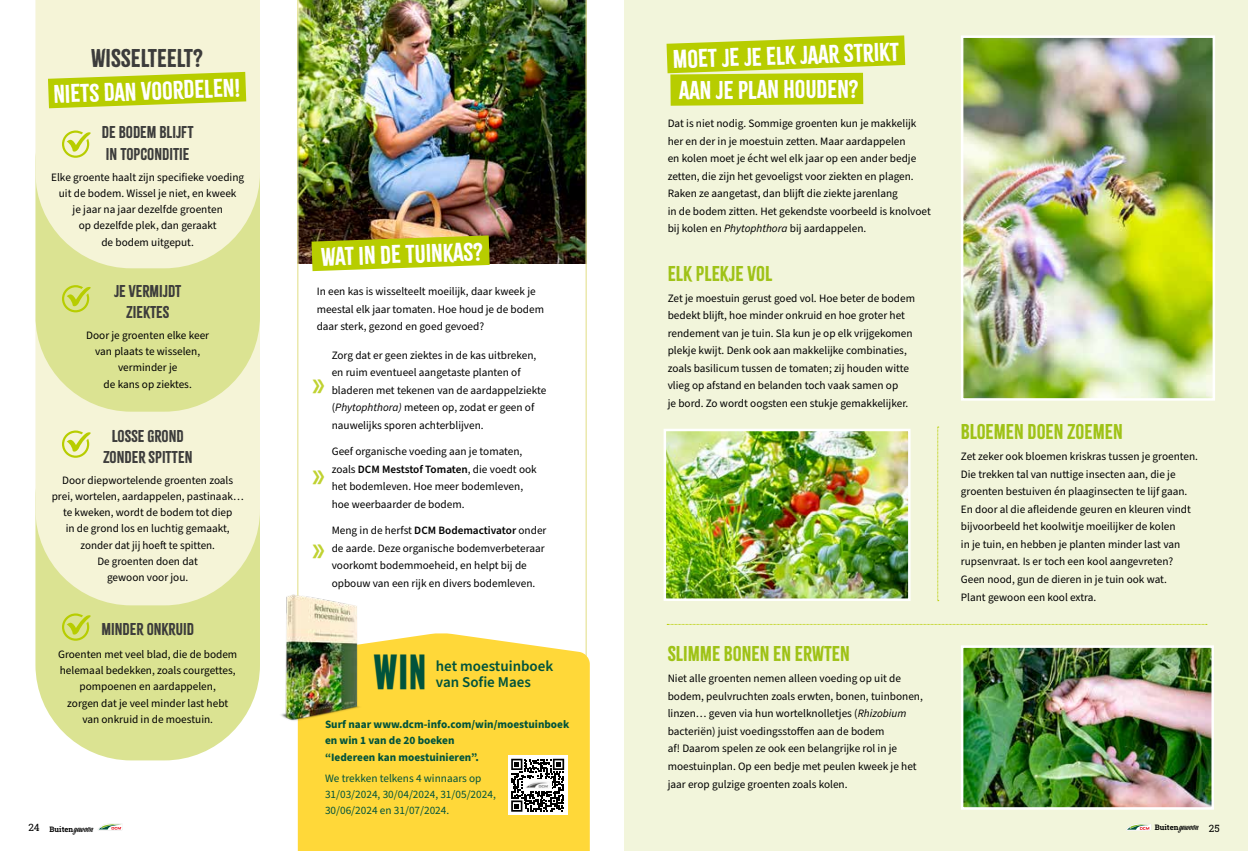
<style>
.page{position:relative;width:1248px;height:851px;background:#fff}
.page>*{position:absolute;margin:0;border:0;box-sizing:border-box;transform-origin:0 0}
.t1{font:45.12px "Balboa Plus Fill";color:#00533c}
.t2{font:22.5px "Citrus Gothic Rough";color:#fff}
.t3{font:22.5px "Citrus Gothic Rough";color:#3c3c3b}
.t4{font:22.5px "Citrus Gothic Rough";color:#c0d232}
.t5{font:18.75px "Citrus Gothic Rough";color:#9fc217}
.t6{font:15px/21.2px "Citrus Gothic Rough";color:#3c3c3b;text-align:center}
.t7{font:600 15px/16.2px "Source Sans Pro";color:#00533c}
.t8{font:11.25px/17.5px "Source Sans Pro";color:#000}
.t9{font:700 11.25px/16.2px "Source Sans Pro";color:#00533c}
.t10{font:11.25px/16.2px "Source Sans Pro";color:#00533c}
.t11{font:700 7.5px "Roboto Slab";color:#000}
.s1{font-style:italic}
.s2{font-weight:600}
.s3{font-weight:400;font-size:10px}
.s4{font-family:"Viktor Script";font-weight:400;font-size:8.38px}
</style>
<div class="page">
<div style="left:35px;top:401px;width:225px;height:359px;background:#dbe392;border-radius:96px"></div>
<img style="left:297px;top:0;width:290px;height:633px">
<div style="left:298px;top:633px;width:291px;height:217px;background:#ffd839"></div>
<div style="left:624px;top:0;width:623px;height:850px;background:#f2f5db"></div>
<img style="left:963px;top:38px;width:248px;height:359px">
<div style="left:960px;top:35px;width:254px;height:365px;border:2px solid #fff"></div>
<div style="left:35px;top:230px;width:225px;height:375px;background:#f5f4d7;border-radius:96px"></div>
<div style="left:35px;top:66px;width:225px;height:345px;background:#dbe392;border-radius:96px"></div>
<svg style="left:35px;top:0;width:225px;height:268px;background:#f3f2d1"></svg>
<svg style="left:48px;top:72px;width:198px;height:36px;background:#c2d427"></svg>
<svg style="left:62px;top:130px;width:29px;height:28px"></svg>
<svg style="left:62px;top:285px;width:29px;height:27px"></svg>
<svg style="left:62px;top:430px;width:29px;height:27px"></svg>
<svg style="left:62px;top:613px;width:29px;height:27px"></svg>
<img style="left:666px;top:431px;width:241px;height:167px">
<div style="left:663px;top:428px;width:247px;height:173px;border:2px solid #fff"></div>
<img style="left:963px;top:648px;width:247px;height:158px">
<div style="left:960px;top:645px;width:253px;height:164px;border:2px solid #fff"></div>
<svg style="left:667px;top:624px;width:539px;height:1px"></svg>
<svg style="left:937px;top:426px;width:1px;height:175px"></svg>
<svg style="left:666px;top:35px;width:239px;height:71px"></svg>
<img style="left:281px;top:588px;width:84px;height:138px">
<div style="left:508px;top:755px;width:59px;height:59px;background:#fff"></div>
<svg style="left:511px;top:758px;width:53px;height:53px"></svg>
<img style="left:524px;top:779px;width:27px;height:11px">
<svg style="left:1126px;top:823px;width:25px;height:7px"></svg>
<svg style="left:98px;top:823px;width:25px;height:7px"></svg>
<h2 class="t3" style="left:91px;top:44px;width:113px">WISSELTEELT?</h2>
<h2 class="t2" style="left:53px;top:80px;width:188px;rotate:-2deg">NIETS DAN VOO RDELEN!</h2>
<h3 class="t6" style="left:102px;top:122px;width:93px;text-align:left">DE BODEM BLIJFT<br>IN TOPCONDITIE</h3>
<p class="t8" style="left:51px;top:169px;width:194px;line-height:16.2px;text-align:center">Elke groente haalt zijn specifieke voeding uit de bodem. Wissel je niet, en kweek<br>je jaar na jaar dezelfde groenten<br>op dezelfde plek, dan geraakt<br>de bodem uitgeput.</p>
<h3 class="t6" style="left:114px;top:280px;width:69px">JE VERMIJDT<br>ZIEKTES</h3>
<p class="t8" style="left:86px;top:327px;width:124px;line-height:16.2px;text-align:center">Door je groenten elke keer van plaats te wisselen, verminder je<br>de kans op ziektes.</p>
<h3 class="t6" style="left:103px;top:425px;width:91px">LOSSE GROND<br>ZONDER SPITTEN</h3>
<p class="t8" style="left:52px;top:472px;width:193px;line-height:16.2px;text-align:center">Door diepwortelende groenten zoals prei, wortelen, aardappelen, pastinaak… te kweken, wordt de bodem tot diep<br>in de grond los en luchtig gemaakt, zonder dat jij hoeft te spitten.<br>De groenten doen dat<br>gewoon voor jou.</p>
<h3 class="t6" style="left:101px;top:618px;width:94px">MINDER ONKRUID</h3>
<p class="t8" style="left:58px;top:646px;width:181px;line-height:16.2px;text-align:center">Groenten met veel blad, die de bodem helemaal bedekken, zoals courgettes, pompoenen en aardappelen,<br>zorgen dat je veel minder last hebt van onkruid in de moestuin.</p>
<h2 class="t2" style="left:320px;top:243px;width:163px;rotate:-2deg">WAT IN DE TUINKAS?</h2>
<p class="t8" style="left:317px;top:283px;width:229px">In een kas is wisselteelt moeilijk, daar kweek je meestal elk jaar tomaten. Hoe houd je de bodem daar sterk, gezond en goed gevoed?</p>
<p class="t8" style="left:332px;top:346px;width:216px">Zorg dat er geen ziektes in de kas uitbreken, en ruim eventueel aangetaste planten of bladeren met tekenen van de aardappelziekte (<span class="s1">Phytophthora)</span> meteen op, zodat er geen of nauwelijks sporen achterblijven.</p>
<p class="t8" style="left:332px;top:443px;width:206px">Geef organische voeding aan je tomaten, zoals <span class="s2">DCM Meststof Tomaten</span>, die voedt ook het bodemleven. Hoe meer bodemleven, hoe weerbaarder de bodem.</p>
<p class="t8" style="left:332px;top:521px;width:216px">Meng in de herfst <span class="s2">DCM Bodemactivator</span> onder de aarde. Deze organische bodemverbeteraar voorkomt bodemmoeheid, en helpt bij de opbouw van een rijk en divers bodemleven.</p>
<h2 class="t4" style="left:312px;top:372px;width:14px">»</h2>
<h2 class="t4" style="left:312px;top:462px;width:14px">»</h2>
<h2 class="t4" style="left:312px;top:536px;width:14px">»</h2>
<h1 class="t1" style="left:373px;top:647px;width:57px">win</h1>
<h3 class="t7" style="left:436px;top:658px;width:119px">het moestuinboek van Sofie Maes</h3>
<p class="t9" style="left:325px;top:716px;width:246px">Surf naar www.dcm-info.com/win/moestuinboek en win 1 van de 20 boeken<br>“Iedereen kan moestuinieren”.</p>
<p class="t10" style="left:325px;top:769px;width:172px">We trekken telkens 4 winnaars op<br>31/03/2024, 30/04/2024, 31/05/2024,<br>30/06/2024 en 31/07/2024.</p>
<h2 class="t2" style="left:672px;top:45px;width:228px;rotate:-2deg">MOET JE JE ELK JAAR STRIKT</h2>
<h2 class="t2" style="left:678px;top:77px;width:181px;rotate:-1deg">AAN JE PLAN HOUDEN?</h2>
<p class="t8" style="left:667px;top:115px;width:264px">Dat is niet nodig. Sommige groenten kun je makkelijk her en der in je moestuin zetten. Maar aardappelen<br>en kolen moet je écht wel elk jaar op een ander bedje zetten, die zijn het gevoeligst voor ziekten en plagen.<br>Raken ze aangetast, dan blijft die ziekte jarenlang<br>in de bodem zitten. Het gekendste voorbeeld is knolvoet bij kolen en <span class="s1">Phytophthora</span> bij aardappelen.</p>
<h3 class="t5" style="left:667px;top:261px;width:106px">ELK PLEKJE VOL</h3>
<p class="t8" style="left:667px;top:289px;width:249px">Zet je moestuin gerust goed vol. Hoe beter de bodem bedekt blijft, hoe minder onkruid en hoe groter het rendement van je tuin. Sla kun je op elk vrijgekomen plekje kwijt. Denk ook aan makkelijke combinaties, zoals basilicum tussen de tomaten; zij houden witte vlieg op afstand en belanden toch vaak samen op<br>je bord. Zo wordt oogsten een stukje gemakkelijker.</p>
<h3 class="t5" style="left:667px;top:642px;width:183px">SLIMME BONEN EN ERWTEN</h3>
<p class="t8" style="left:667px;top:670px;width:257px">Niet alle groenten nemen alleen voeding op uit de bodem, peulvruchten zoals erwten, bonen, tuinbonen, linzen… geven via hun wortelknolletjes (<span class="s1">Rhizobium </span>bacteriën) juist voedingsstoffen aan de bodem<br>af! Daarom spelen ze ook een belangrijke rol in je moestuinplan. Op een bedje met peulen kweek je het jaar erop gulzige groenten zoals kolen.</p>
<h3 class="t5" style="left:960px;top:420px;width:163px">BLOEMEN DOEN ZOEMEN</h3>
<p class="t8" style="left:960px;top:448px;width:239px">Zet zeker ook bloemen kriskras tussen je groenten.<br>Die trekken tal van nuttige insecten aan, die je groenten bestuiven én plaaginsecten te lijf gaan.<br>En door al die afleidende geuren en kleuren vindt bijvoorbeeld het koolwitje moeilijker de kolen<br>in je tuin, en hebben je planten minder last van rupsenvraat. Is er toch een kool aangevreten?<br>Geen nood, gun de dieren in je tuin ook wat.<br>Plant gewoon een kool extra.</p>
<p class="t11" style="left:28px;top:823px;width:66px"><span class="s3">24</span> Buiten <span class="s4">gewoon</span></p>
<p class="t11" style="left:1154px;top:822px;width:66px">Buiten <span class="s4">gewoon</span> <span class="s3">25</span></p>
</div>
